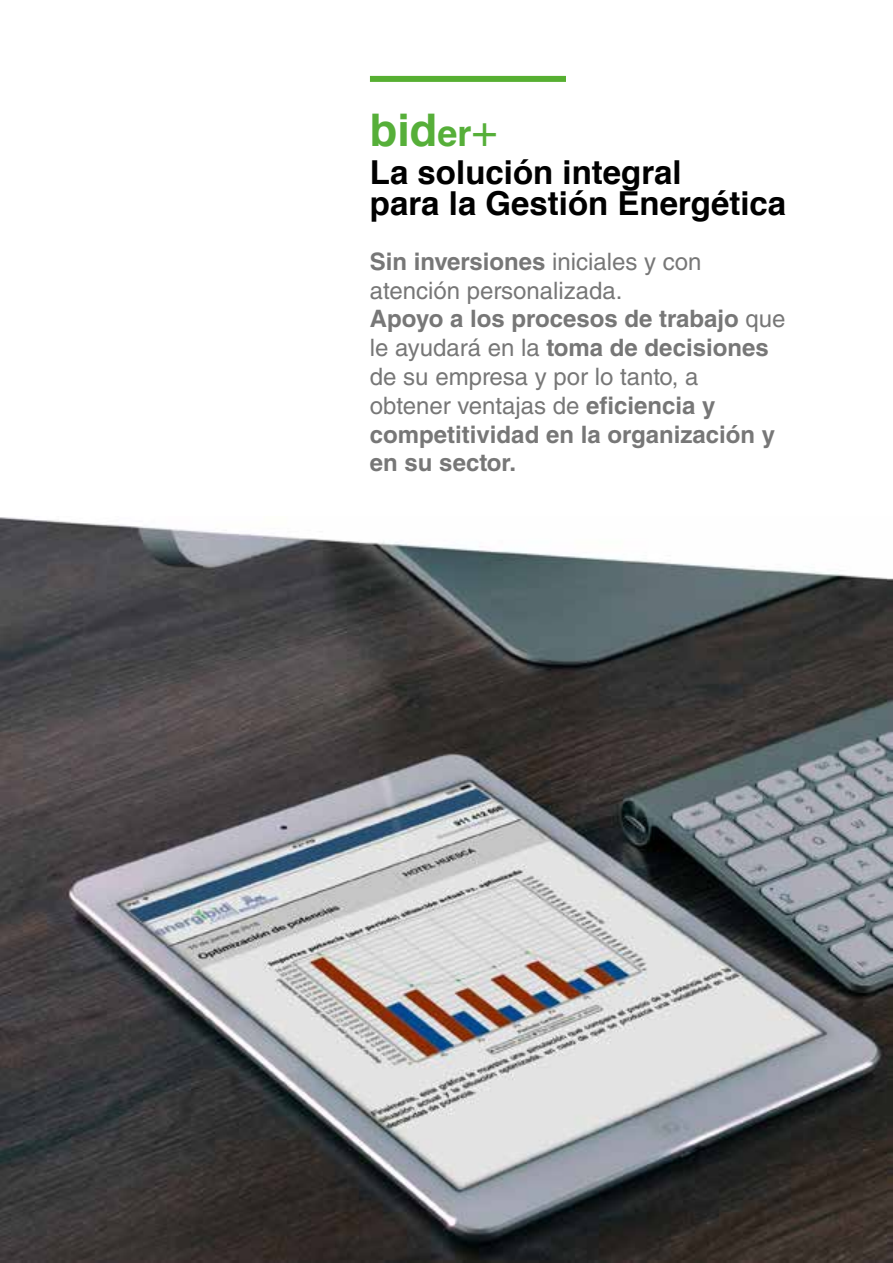
<style>
.page{position:relative;width:893px;height:1263px;background:#fff}
.page>*{position:absolute;margin:0;border:0;box-sizing:border-box;transform-origin:0 0}
.t1{font:700 45px "Helvetica";color:#56af39}
.t2{font:700 33px/31.5px "Helvetica";color:#000}
.t3{font:700 24px/28.8px "Helvetica LT Std";color:#777}
.s1{font-size:36px}
.s2{font-family:"Helvetica LT Std";font-weight:400}
.s3{font-weight:400}
</style>
<div class="page">
<div style="left:370px;top:76px;width:196px;height:6px;background:#56af31"></div>
<img style="left:0;top:517px;width:893px;height:746px">
<h1 class="t1" style="left:370px;top:94px;width:129px">bid<span class="s1">er</span><span class="s2">+</span></h1>
<h2 class="t2" style="left:370px;top:157px;width:418px">La solución integral<br>para la Gestión Energética</h2>
<p class="t3" style="left:370px;top:246px;width:417px">Sin inversiones <span class="s3">iniciales y con atención personalizada.<br></span>Apoyo a los procesos de trabajo <span class="s3">que le ayudará en la</span> toma de decisiones <span class="s3">de su empresa y por lo tanto, a obtener ventajas de</span> eficiencia y competitividad en la organización y en su sector.</p>
</div>
